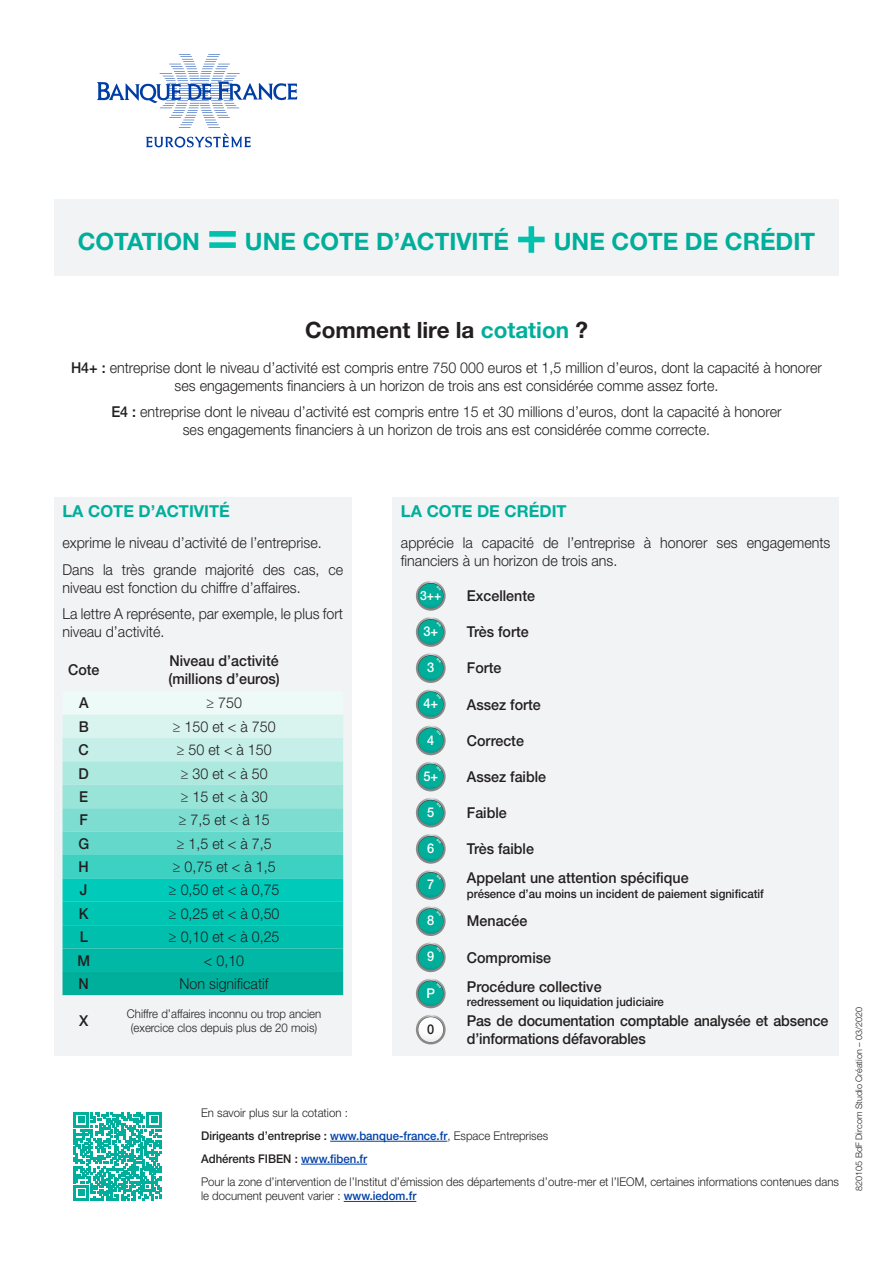
<style>
.page{position:relative;width:893px;height:1263px;background:#fff}
.page>*{position:absolute;margin:0;border:0;box-sizing:border-box;transform-origin:0 0}
.t1{font:700 24px "Helvetica Neue LT Std";color:#00af9b}
.t2{font:700 22.5px "Helvetica Neue LT Std";color:#231f20}
.t3{font:700 16.5px "Helvetica Neue LT Std";color:#00af9b}
.t4{font:300 15px/18px "Helvetica Neue LT Std";color:#231f20;scale:.95 1}
.t5{font:500 15px/18px "Helvetica Neue LT Std";color:#231f20;scale:.95 1}
.t6{font:500 13.5px "Helvetica Neue LT Std";color:#fff;scale:.95 1}
.t7{font:500 13.5px "Helvetica Neue LT Std";color:#231f20;scale:.95 1}
.t8{font:500 12.75px "Helvetica Neue LT Std";color:#fff;scale:.95 1}
.t9{font:300 12px/23px "Helvetica Neue LT Std";color:#231f20;text-align:center;scale:.95 1}
.t10{font:500 12px "Helvetica Neue LT Std";color:#231f20;scale:.95 1}
.t11{font:300 9px "Helvetica Neue LT Std";color:#231f20}
.s1{font-size:52.5px;color:#00c0ae}
.s2{color:#00af9b}
.s3{font-weight:500}
.s4{font-weight:500;color:#0040a6}
</style>
<div class="page">
<svg style="left:97px;top:54px;width:200px;height:94px"></svg>
<div style="left:54px;top:199px;width:785px;height:77px;background:#f2f3f4"></div>
<div style="left:54px;top:497px;width:298px;height:559px;background:#f2f3f4"></div>
<svg style="left:63px;top:714px;width:280px;height:282px;background:#57d4c6"></svg>
<div style="left:392px;top:497px;width:447px;height:559px;background:#f2f3f4"></div>
<svg style="left:416px;top:581px;width:30px;height:30px"></svg>
<svg style="left:418px;top:583px;width:26px;height:26px"></svg>
<div style="left:418px;top:583px;width:25px;height:25px;background:#00ae9a;border-radius:12px"></div>
<svg style="left:436px;top:586px;width:5px;height:4px"></svg>
<svg style="left:416px;top:617px;width:30px;height:30px"></svg>
<svg style="left:418px;top:619px;width:26px;height:26px"></svg>
<div style="left:418px;top:619px;width:25px;height:25px;background:#00ae9a;border-radius:12px"></div>
<svg style="left:436px;top:622px;width:5px;height:5px"></svg>
<svg style="left:416px;top:653px;width:30px;height:30px"></svg>
<svg style="left:418px;top:655px;width:26px;height:26px"></svg>
<div style="left:418px;top:656px;width:25px;height:24px;background:#00ae9a;border-radius:12px"></div>
<svg style="left:436px;top:658px;width:5px;height:5px"></svg>
<svg style="left:416px;top:689px;width:30px;height:30px"></svg>
<svg style="left:418px;top:691px;width:26px;height:26px"></svg>
<div style="left:418px;top:692px;width:25px;height:25px;background:#00ae9a;border-radius:12px"></div>
<svg style="left:436px;top:694px;width:5px;height:5px"></svg>
<svg style="left:416px;top:725px;width:30px;height:30px"></svg>
<svg style="left:418px;top:727px;width:26px;height:26px"></svg>
<div style="left:418px;top:728px;width:25px;height:25px;background:#00ae9a;border-radius:12px"></div>
<svg style="left:436px;top:730px;width:5px;height:5px"></svg>
<svg style="left:416px;top:762px;width:30px;height:29px"></svg>
<svg style="left:418px;top:764px;width:26px;height:25px"></svg>
<div style="left:418px;top:764px;width:25px;height:25px;background:#00ae9a;border-radius:12px"></div>
<svg style="left:436px;top:766px;width:5px;height:5px"></svg>
<svg style="left:416px;top:798px;width:30px;height:29px"></svg>
<svg style="left:418px;top:800px;width:26px;height:25px"></svg>
<div style="left:418px;top:800px;width:25px;height:25px;background:#00ae9a;border-radius:12px"></div>
<svg style="left:436px;top:802px;width:5px;height:5px"></svg>
<svg style="left:416px;top:834px;width:30px;height:30px"></svg>
<svg style="left:418px;top:836px;width:26px;height:26px"></svg>
<div style="left:418px;top:836px;width:25px;height:25px;background:#00ae9a;border-radius:12px"></div>
<svg style="left:436px;top:839px;width:5px;height:4px"></svg>
<svg style="left:416px;top:870px;width:30px;height:30px"></svg>
<svg style="left:418px;top:872px;width:26px;height:26px"></svg>
<div style="left:418px;top:872px;width:25px;height:25px;background:#00ae9a;border-radius:12px"></div>
<svg style="left:436px;top:875px;width:5px;height:5px"></svg>
<svg style="left:416px;top:906px;width:30px;height:30px"></svg>
<svg style="left:418px;top:908px;width:26px;height:26px"></svg>
<div style="left:418px;top:909px;width:25px;height:24px;background:#00ae9a;border-radius:12px"></div>
<svg style="left:436px;top:911px;width:5px;height:5px"></svg>
<svg style="left:416px;top:942px;width:30px;height:30px"></svg>
<svg style="left:418px;top:944px;width:26px;height:26px"></svg>
<div style="left:418px;top:945px;width:25px;height:25px;background:#00ae9a;border-radius:12px"></div>
<svg style="left:436px;top:947px;width:5px;height:5px"></svg>
<svg style="left:416px;top:978px;width:30px;height:30px"></svg>
<svg style="left:418px;top:980px;width:26px;height:26px"></svg>
<div style="left:418px;top:981px;width:25px;height:25px;background:#00ae9a;border-radius:12px"></div>
<svg style="left:436px;top:983px;width:5px;height:5px"></svg>
<svg style="left:416px;top:1015px;width:30px;height:29px"></svg>
<svg style="left:418px;top:1017px;width:26px;height:25px"></svg>
<svg style="left:418px;top:1017px;width:25px;height:25px"></svg>
<hr style="left:330px;top:1141px;width:117px;height:1px;background:#0040a6">
<hr style="left:301px;top:1164px;width:66px;height:1px;background:#0040a6">
<hr style="left:344px;top:1201px;width:72px;height:1px;background:#0040a6">
<svg style="left:74px;top:1112px;width:88px;height:88px"></svg>
<h1 class="t1" style="left:78px;top:226px;width:739px">COTATION <span class="s1">=</span> UNE COTE D’ACTIVITÉ <span class="s1">+</span> UNE COTE DE CRÉDIT</h1>
<h2 class="t2" style="left:305px;top:316px;width:284px">Comment lire la <span class="s2">cotation</span> ?</h2>
<p class="t4" style="left:71px;top:358px;width:792px;text-align:center"><span class="s3">H4+ :</span> entreprise dont le niveau d’activité est compris entre 750 000 euros et 1,5 million d’euros, dont la capacité à honorer ses engagements financiers à un horizon de trois ans est considérée comme assez forte.</p>
<p class="t4" style="left:111px;top:403px;width:707px;text-align:center"><span class="s3">E4 :</span> entreprise dont le niveau d’activité est compris entre 15 et 30 millions d’euros, dont la capacité à honorer ses engagements financiers à un horizon de trois ans est considérée comme correcte.</p>
<p class="t3" style="left:63px;top:501px;width:169px">LA COTE D’ACTIVITÉ</p>
<p class="t4" style="left:63px;top:529px;width:297px;line-height:26.5px">exprime le niveau d’activité de l’entreprise.<br>Dans la très grande majorité des cas, ce</p>
<p class="t4" style="left:63px;top:574px;width:297px;line-height:26.5px">niveau est fonction du chiffre d’affaires.<br>La lettre A représente, par exemple, le plus fort</p>
<p class="t4" style="left:63px;top:623px;width:109px">niveau d’activité.</p>
<p class="t5" style="left:68px;top:661px;width:35px">Cote</p>
<p class="t5" style="left:168px;top:652px;width:119px">Niveau d’activité (millions d’euros)</p>
<p class="t5" style="left:79px;top:694px;width:12px">A</p>
<p class="t4" style="left:206px;top:694px;width:39px">≥ 750</p>
<p class="t5" style="left:79px;top:717px;width:12px">B</p>
<p class="t4" style="left:173px;top:717px;width:110px">≥ 150 et &lt; à 750</p>
<p class="t5" style="left:79px;top:741px;width:12px">C</p>
<p class="t4" style="left:177px;top:740px;width:102px">≥ 50 et &lt; à 150</p>
<p class="t5" style="left:79px;top:764px;width:12px">D</p>
<p class="t4" style="left:181px;top:764px;width:93px">≥ 30 et &lt; à 50</p>
<p class="t5" style="left:79px;top:787px;width:11px">E</p>
<p class="t4" style="left:181px;top:787px;width:93px">≥ 15 et &lt; à 30</p>
<p class="t5" style="left:80px;top:811px;width:10px">F</p>
<p class="t4" style="left:179px;top:811px;width:97px">≥ 7,5 et &lt; à 15</p>
<p class="t5" style="left:78px;top:834px;width:13px">G</p>
<p class="t4" style="left:177px;top:834px;width:102px">≥ 1,5 et &lt; à 7,5</p>
<p class="t5" style="left:79px;top:857px;width:12px">H</p>
<p class="t4" style="left:173px;top:857px;width:110px">≥ 0,75 et &lt; à 1,5</p>
<p class="t5" style="left:80px;top:881px;width:10px">J</p>
<p class="t4" style="left:169px;top:881px;width:118px">≥ 0,50 et &lt; à 0,75</p>
<p class="t5" style="left:79px;top:904px;width:12px">K</p>
<p class="t4" style="left:169px;top:904px;width:118px">≥ 0,25 et &lt; à 0,50</p>
<p class="t5" style="left:80px;top:928px;width:10px">L</p>
<p class="t4" style="left:169px;top:927px;width:118px">≥ 0,10 et &lt; à 0,25</p>
<p class="t5" style="left:77px;top:951px;width:15px">M</p>
<p class="t4" style="left:204px;top:951px;width:44px">&lt; 0,10</p>
<p class="t5" style="left:79px;top:974px;width:12px">N</p>
<p class="t4" style="left:180px;top:974px;width:95px">Non significatif</p>
<p class="t5" style="left:79px;top:1012px;width:11px">X</p>
<p class="t9" style="left:127px;top:1006px;width:206px;line-height:14.4px">Chiffre d’affaires inconnu ou trop ancien (exercice clos depuis plus de 20 mois)</p>
<p class="t3" style="left:401px;top:501px;width:167px">LA COTE DE CRÉDIT</p>
<p class="t4" style="left:401px;top:534px;width:454px">apprécie la capacité de l’entreprise à honorer ses engagements financiers à un horizon de trois ans.</p>
<p class="t8" style="left:420px;top:587px;width:24px">3++</p>
<p class="t5" style="left:467px;top:587px;width:73px">Excellente</p>
<p class="t6" style="left:423px;top:623px;width:17px">3+</p>
<p class="t5" style="left:467px;top:623px;width:67px">Très forte</p>
<p class="t6" style="left:427px;top:659px;width:9px">3</p>
<p class="t5" style="left:467px;top:659px;width:38px">Forte</p>
<p class="t6" style="left:423px;top:695px;width:17px">4+</p>
<p class="t5" style="left:467px;top:695px;width:79px">Assez forte</p>
<p class="t6" style="left:427px;top:732px;width:9px">4</p>
<p class="t5" style="left:467px;top:731px;width:62px">Correcte</p>
<p class="t6" style="left:423px;top:768px;width:17px">5+</p>
<p class="t5" style="left:467px;top:767px;width:85px">Assez faible</p>
<p class="t6" style="left:427px;top:804px;width:9px">5</p>
<p class="t5" style="left:467px;top:803px;width:43px">Faible</p>
<p class="t6" style="left:427px;top:840px;width:9px">6</p>
<p class="t5" style="left:467px;top:840px;width:72px">Très faible</p>
<p class="t6" style="left:427px;top:876px;width:9px">7</p>
<p class="t5" style="left:467px;top:869px;width:235px">Appelant une attention spécifique</p>
<p class="t10" style="left:467px;top:886px;width:314px">présence d’au moins un incident de paiement significatif</p>
<p class="t6" style="left:427px;top:912px;width:9px">8</p>
<p class="t5" style="left:467px;top:912px;width:65px">Menacée</p>
<p class="t6" style="left:427px;top:948px;width:9px">9</p>
<p class="t5" style="left:467px;top:948px;width:90px">Compromise</p>
<p class="t6" style="left:426px;top:985px;width:11px">P</p>
<p class="t5" style="left:467px;top:977px;width:143px">Procédure collective</p>
<p class="t10" style="left:467px;top:994px;width:209px">redressement ou liquidation judiciaire</p>
<p class="t7" style="left:427px;top:1021px;width:9px">0</p>
<p class="t5" style="left:467px;top:1011px;width:382px">Pas de documentation comptable analysée et absence d’informations défavorables</p>
<p class="t9" style="left:201px;top:1101px;width:673px;text-align:left">En savoir plus sur la cotation :<br><span class="s3">Dirigeants d’entreprise :</span> <span class="s4">www.banque-france.fr</span>, Espace Entreprises<br><span class="s3">Adhérents FIBEN :</span> <span class="s4">www.fiben.fr<br></span>Pour la zone d’intervention de l’Institut d’émission des départements d’outre-mer et l’IEOM, certaines informations contenues dans</p>
<p class="t9" style="left:201px;top:1184px;width:228px">le document peuvent varier : <span class="s4">www.iedom.fr</span></p>
<p class="t11" style="left:853px;top:1191px;width:185px;rotate:-90deg">820105 BdF Dircom Studio Création – 03/2020</p>
</div>
